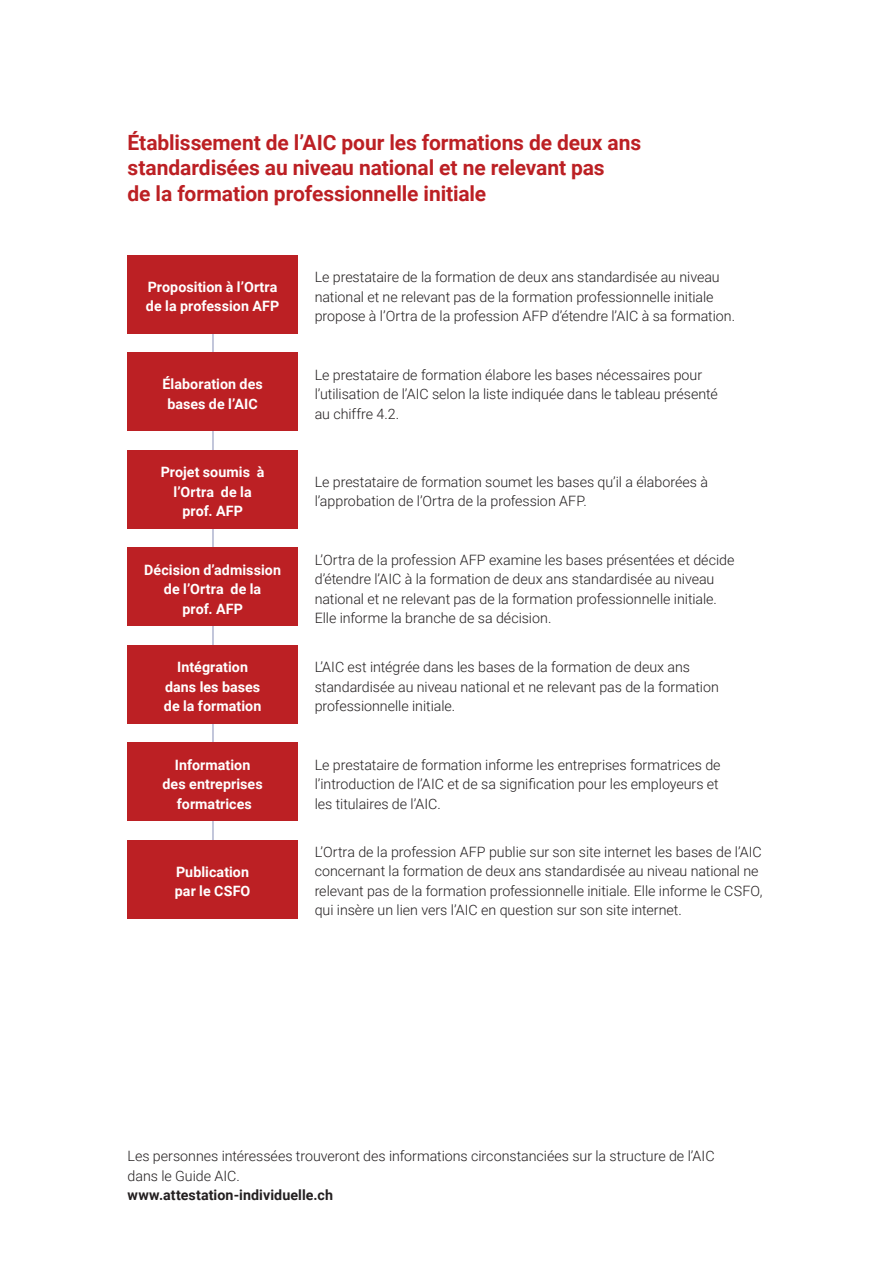
<style>
.page{position:relative;width:893px;height:1263px;background:#fff}
.page>*{position:absolute;margin:0;border:0;box-sizing:border-box;transform-origin:0 0}
.t1{font:700 21px/25.5px "Roboto";letter-spacing:-.005em;color:#bc2024}
.t2{font:300 14.25px/19.5px "Roboto";color:#231f20}
.t3{font:700 14.25px/19.5px "Roboto";letter-spacing:.005em;color:#fff;text-align:center}
.t4{font:700 14.25px "Roboto";letter-spacing:.005em;color:#231f20}
</style>
<div class="page">
<hr style="left:213px;top:321px;width:1px;height:569px;background:#868fb8">
<div style="left:128px;top:255px;width:170px;height:78px;background:#bc2024"></div>
<div style="left:128px;top:353px;width:170px;height:78px;background:#bc2024"></div>
<div style="left:128px;top:450px;width:170px;height:78px;background:#bc2024"></div>
<div style="left:128px;top:548px;width:170px;height:78px;background:#bc2024"></div>
<div style="left:128px;top:645px;width:170px;height:78px;background:#bc2024"></div>
<div style="left:128px;top:743px;width:170px;height:78px;background:#bc2024"></div>
<div style="left:128px;top:840px;width:170px;height:78px;background:#bc2024"></div>
<h1 class="t1" style="left:128px;top:129px;width:515px">Établissement de l’AIC pour les formations de deux ans standardisées au niveau national et ne relevant pas<br>de la formation professionnelle initiale</h1>
<p class="t3" style="left:146px;top:276px;width:135px;text-align:left">Proposition à l’Ortra de la profession AFP</p>
<p class="t3" style="left:162px;top:374px;width:102px">Élaboration des bases de l’AIC</p>
<p class="t3" style="left:161px;top:462px;width:105px">Projet soumis à l’Ortra de la prof. AFP</p>
<p class="t3" style="left:144px;top:559px;width:138px">Décision d’admission de l’Ortra de la<br>prof. AFP</p>
<p class="t3" style="left:164px;top:657px;width:99px">Intégration dans les bases de la formation</p>
<p class="t3" style="left:163px;top:754px;width:102px">Information des entreprises formatrices</p>
<p class="t3" style="left:175px;top:861px;width:77px;text-align:left">Publication par le CSFO</p>
<p class="t2" style="left:315px;top:267px;width:422px">Le prestataire de la formation de deux ans standardisée au niveau national et ne relevant pas de la formation professionnelle initiale propose à l’Ortra de la profession AFP d’étendre l’AIC à sa formation.</p>
<p class="t2" style="left:315px;top:364px;width:405px">Le prestataire de formation élabore les bases nécessaires pour l’utilisation de l’AIC selon la liste indiquée dans le tableau présenté au chiffre 4.2.</p>
<p class="t2" style="left:315px;top:471px;width:395px">Le prestataire de formation soumet les bases qu’il a élaborées à l’approbation de l’Ortra de la profession AFP.</p>
<p class="t2" style="left:315px;top:549px;width:421px">L’Ortra de la profession AFP examine les bases présentées et décide d’étendre l’AIC à la formation de deux ans standardisée au niveau national et ne relevant pas de la formation professionnelle initiale.<br>Elle informe la branche de sa décision.</p>
<p class="t2" style="left:315px;top:657px;width:406px">L’AIC est intégrée dans les bases de la formation de deux ans standardisée au niveau national et ne relevant pas de la formation professionnelle initiale.</p>
<p class="t2" style="left:315px;top:754px;width:407px">Le prestataire de formation informe les entreprises formatrices de l’introduction de l’AIC et de sa signification pour les employeurs et les titulaires de l’AIC.</p>
<p class="t2" style="left:315px;top:841px;width:449px">L’Ortra de la profession AFP publie sur son site internet les bases de l’AIC concernant la formation de deux ans standardisée au niveau national ne relevant pas de la formation professionnelle initiale. Elle informe le CSFO, qui insère un lien vers l’AIC en question sur son site internet.</p>
<p class="t2" style="left:128px;top:1146px;width:589px">Les personnes intéressées trouveront des informations circonstanciées sur la structure de l’AIC dans le Guide AIC.</p>
<p class="t4" style="left:128px;top:1185px;width:207px">www.attestation-individuelle.ch</p>
</div>
